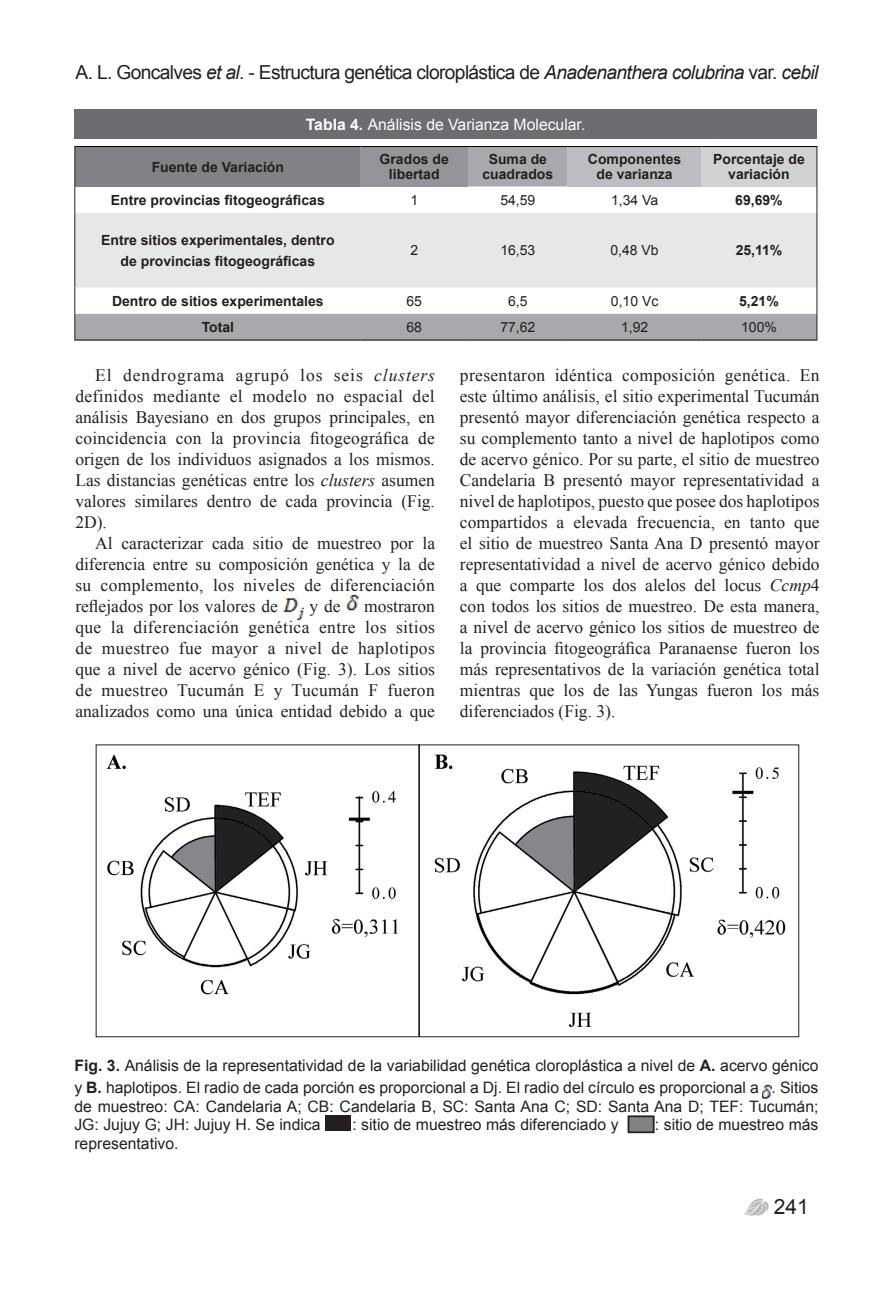
<style>
.page{position:relative;width:893px;height:1290px;background:#fff}
.page>*{position:absolute;margin:0;border:0;box-sizing:border-box;transform-origin:0 0}
.t1{font:21px "Arial";color:#231f20}
.t2{font:19.25px "Arial";letter-spacing:-.035em;color:#231f20}
.t3{font:17.5px/21px "Times New Roman";color:#231f20;text-align:justify}
.t4{font:15.75px/21.7px "Arial";color:#231f20}
.t5{font:15.75px "Arial";color:#fff}
.t6{font:700 14px/15.8px "Arial";color:#231f20;text-align:center}
.t7{font:14px "Arial";color:#231f20}
.s1{font-style:italic}
.s2{font-weight:700}
</style>
<div class="page">
<svg style="left:744px;top:1198px;width:24px;height:17px"></svg>
<img style="left:284px;top:598px;width:19px;height:23px">
<img style="left:347px;top:594px;width:11px;height:19px">
<img style="left:106px;top:746px;width:680px;height:289px">
<div style="left:74px;top:110px;width:743px;height:29px;background:#6c6d70"></div>
<svg style="left:75px;top:147px;width:741px;height:193px"></svg>
<div style="left:568px;top:147px;width:133px;height:39px;background:#bcbdc0"></div>
<div style="left:701px;top:147px;width:116px;height:39px;background:#d1d2d4"></div>
<div style="left:75px;top:213px;width:741px;height:75px;background:#e6e7e9"></div>
<hr style="left:74px;top:146px;width:286px;height:1px;background:#000">
<hr style="left:360px;top:146px;width:108px;height:1px;background:#000">
<hr style="left:468px;top:146px;width:100px;height:1px;background:#000">
<hr style="left:568px;top:146px;width:133px;height:1px;background:#000">
<hr style="left:701px;top:146px;width:116px;height:1px;background:#000">
<hr style="left:74px;top:340px;width:286px;height:1px;background:#000">
<hr style="left:360px;top:340px;width:108px;height:1px;background:#000">
<hr style="left:468px;top:340px;width:100px;height:1px;background:#000">
<hr style="left:568px;top:340px;width:133px;height:1px;background:#000">
<hr style="left:701px;top:340px;width:116px;height:1px;background:#000">
<hr style="left:74px;top:147px;width:1px;height:39px;background:#231f20">
<hr style="left:816px;top:147px;width:1px;height:39px;background:#231f20">
<svg style="left:74px;top:186px;width:1px;height:27px"></svg>
<svg style="left:816px;top:186px;width:1px;height:27px"></svg>
<hr style="left:74px;top:213px;width:1px;height:75px;background:#231f20">
<hr style="left:816px;top:213px;width:1px;height:75px;background:#231f20">
<svg style="left:74px;top:288px;width:1px;height:52px"></svg>
<svg style="left:816px;top:288px;width:1px;height:52px"></svg>
<img style="left:763px;top:1081px;width:9px;height:18px">
<div style="left:325px;top:1115px;width:26px;height:16px;background:#231f20"></div>
<div style="left:628px;top:1116px;width:26px;height:16px;background:#808285"></div>
<div style="left:628px;top:1115px;width:27px;height:18px;border:2px solid #231f20"></div>
<p class="t2" style="left:76px;top:59px;width:744px">A. L. Goncalves <span class="s1">et al</span>. - Estructura genética cloroplástica de <span class="s1">Anadenanthera colubrina</span> var. <span class="s1">cebil</span></p>
<p class="t5" style="left:306px;top:114px;width:281px"><span class="s2">Tabla 4.</span> Análisis de Varianza Molecular.</p>
<p class="t6" style="left:152px;top:159px;width:134px">Fuente de Variación</p>
<p class="t6" style="left:380px;top:151px;width:71px">Grados de libertad</p>
<p class="t6" style="left:482px;top:151px;width:72px">Suma de cuadrados</p>
<p class="t6" style="left:588px;top:151px;width:95px">Componentes de varianza</p>
<p class="t6" style="left:713px;top:151px;width:93px">Porcentaje de variación</p>
<p class="t6" style="left:111px;top:192px;width:215px">Entre provincias fitogeográficas</p>
<p class="t7" style="left:410px;top:191px;width:9px">1</p>
<p class="t7" style="left:500px;top:191px;width:37px">54,59</p>
<p class="t7" style="left:611px;top:191px;width:49px">1,34 Va</p>
<p class="t6" style="left:735px;top:192px;width:49px">69,69%</p>
<p class="t6" style="left:101px;top:230px;width:235px;line-height:21px">Entre sitios experimentales, dentro de provincias fitogeográficas</p>
<p class="t7" style="left:410px;top:241px;width:9px">2</p>
<p class="t7" style="left:500px;top:241px;width:37px">16,53</p>
<p class="t7" style="left:610px;top:241px;width:50px">0,48 Vb</p>
<p class="t6" style="left:736px;top:243px;width:48px">25,11%</p>
<p class="t6" style="left:112px;top:293px;width:213px">Dentro de sitios experimentales</p>
<p class="t7" style="left:406px;top:292px;width:17px">65</p>
<p class="t7" style="left:508px;top:292px;width:21px">6,5</p>
<p class="t7" style="left:611px;top:292px;width:49px">0,10 Vc</p>
<p class="t6" style="left:739px;top:293px;width:41px">5,21%</p>
<p class="t6" style="left:202px;top:320px;width:34px">Total</p>
<p class="t7" style="left:406px;top:318px;width:17px">68</p>
<p class="t7" style="left:500px;top:318px;width:37px">77,62</p>
<p class="t7" style="left:621px;top:318px;width:29px">1,92</p>
<p class="t7" style="left:741px;top:318px;width:37px">100%</p>
<p class="t3" style="left:75px;top:364px;width:361px;text-indent:20px">El dendrograma agrupó los seis <span class="s1">clusters </span>definidos mediante el modelo no espacial del análisis Bayesiano en dos grupos principales, en coincidencia con la provincia fitogeográfica de origen de los individuos asignados a los mismos.<br>Las distancias genéticas entre los <span class="s1">clusters</span> asumen valores similares dentro de cada provincia (Fig.<br>2D).</p>
<p class="t3" style="left:75px;top:532px;width:361px;text-indent:20px">Al caracterizar cada sitio de muestreo por la diferencia entre su composición genética y la de su complemento, los niveles de diferenciación reflejados por los valores de</p>
<p class="t3" style="left:309px;top:595px;width:33px">y de</p>
<p class="t3" style="left:75px;top:595px;width:361px;text-indent:289px">mostraron que la diferenciación genética entre los sitios de muestreo fue mayor a nivel de haplotipos que a nivel de acervo génico (Fig. 3). Los sitios de muestreo Tucumán E y Tucumán F fueron analizados como una única entidad debido a que</p>
<p class="t3" style="left:460px;top:364px;width:361px">presentaron idéntica composición genética. En este último análisis, el sitio experimental Tucumán presentó mayor diferenciación genética respecto a su complemento tanto a nivel de haplotipos como de acervo génico. Por su parte, el sitio de muestreo Candelaria B presentó mayor representatividad a nivel de haplotipos, puesto que posee dos haplotipos compartidos a elevada frecuencia, en tanto que el sitio de muestreo Santa Ana D presentó mayor representatividad a nivel de acervo génico debido a que comparte los dos alelos del locus <span class="s1">Ccmp</span>4 con todos los sitios de muestreo. De esta manera, a nivel de acervo génico los sitios de muestreo de la provincia fitogeográfica Paranaense fueron los más representativos de la variación genética total mientras que los de las Yungas fueron los más diferenciados (Fig. 3).</p>
<p class="t4" style="left:74px;top:1055px;width:746px"><span class="s2">Fig. 3.</span> Análisis de la representatividad de la variabilidad genética cloroplástica a nivel de <span class="s2">A.</span> acervo génico y <span class="s2">B.</span> haplotipos. El radio de cada porción es proporcional a Dj. El radio del círculo es proporcional a . Sitios</p>
<p class="t4" style="left:74px;top:1097px;width:746px;line-height:18.9px">de muestreo: CA: Candelaria A; CB: Candelaria B, SC: Santa Ana C; SD: Santa Ana D; TEF: Tucumán;<br>JG: Jujuy G; JH: Jujuy H. Se indica</p>
<p class="t4" style="left:352px;top:1114px;width:268px">: sitio de muestreo más diferenciado y</p>
<p class="t4" style="left:655px;top:1114px;width:165px">: sitio de muestreo más</p>
<p class="t4" style="left:74px;top:1133px;width:106px">representativo.</p>
<p class="t1" style="left:774px;top:1192px;width:37px">241</p>
</div>
